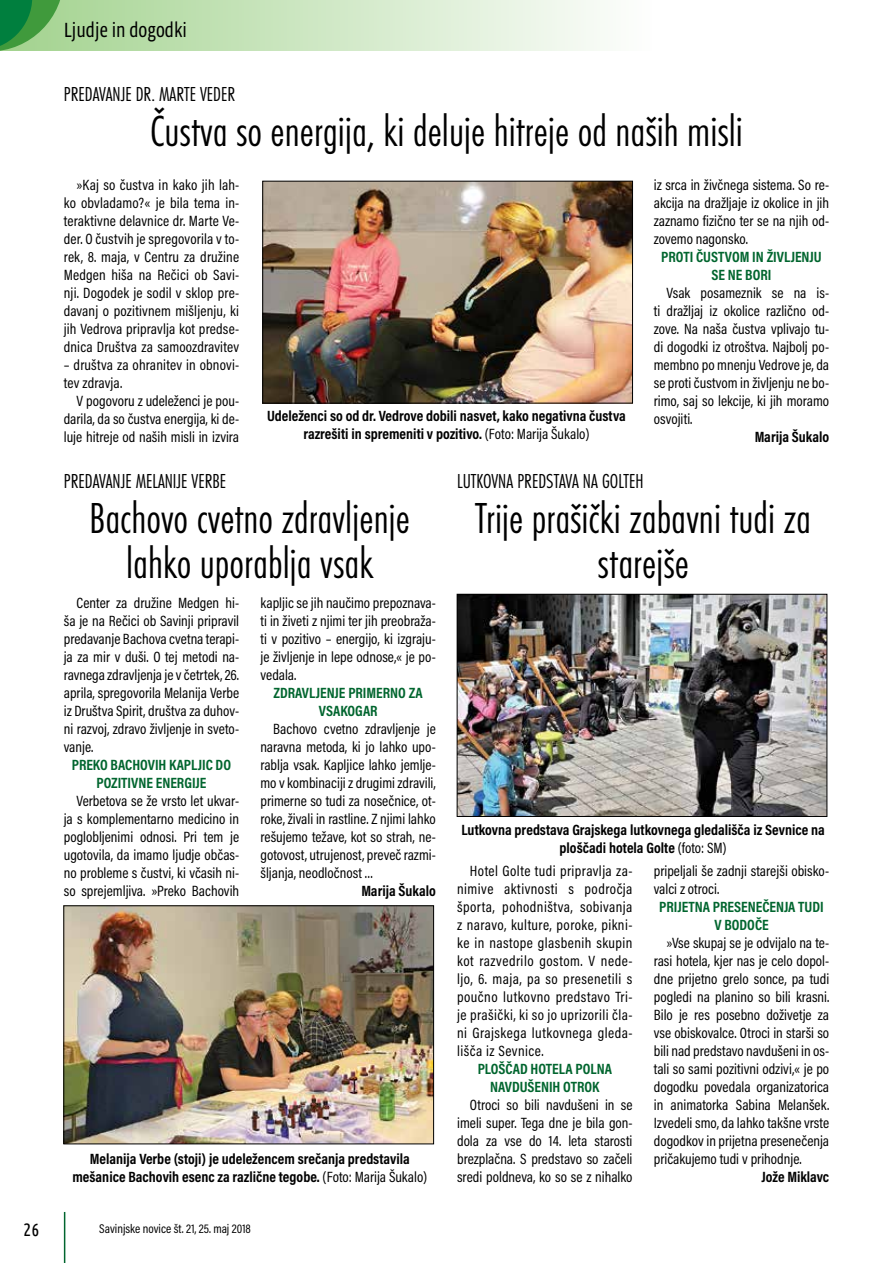
<style>
.page{position:relative;width:893px;height:1263px;background:#fff}
.page>*{position:absolute;margin:0;border:0;box-sizing:border-box;transform-origin:0 0}
.t1{font:45px/45px "Futura TEE Ligh Cond";color:#000;text-align:center}
.t2{font:21px "Futura TEE Ligh Cond";color:#000}
.t3{font:21px "Vista Sans Nar OTCE";color:#000}
.t4{font:18px "Ubuntu Condensed";color:#000}
.t5{font:15px/18px "Acumin Pro Cond";color:#000;text-align:justify}
.t6{font:700 15px/18px "Acumin Pro Cond";color:#000;text-align:center}
.t7{font:700 15px/18px "Acumin Pro Cond";color:#00652e;text-align:center}
.t8{font:12.75px "Acumin Pro Cond";color:#000}
.s1{font-weight:400}
</style>
<div class="page">
<div style="left:0;top:0;width:652px;height:51px;background:linear-gradient(to right,#a2d28e,#fefefd)"></div>
<hr style="left:64px;top:1212px;width:1px;height:51px;background:#00652e">
<svg style="left:0;top:0;width:64px;height:51px;background:#50a65b"></svg>
<img style="left:265px;top:183px;width:366px;height:218px">
<div style="left:263px;top:181px;width:370px;height:222px;border:1px solid #000"></div>
<img style="left:66px;top:907px;width:366px;height:235px">
<div style="left:64px;top:905px;width:370px;height:239px;border:1px solid #000"></div>
<img style="left:459px;top:596px;width:366px;height:219px">
<div style="left:457px;top:594px;width:370px;height:223px;border:1px solid #000"></div>
<h2 class="t3" style="left:64px;top:18px;width:125px">Ljudje in dogodki</h2>
<h2 class="t2" style="left:64px;top:82px;width:173px">PREDAVANJE DR. MARTE VEDER</h2>
<h1 class="t1" style="left:150px;top:108px;width:594px">Čustva so energija, ki deluje hitreje od naših misli</h1>
<p class="t5" style="left:64px;top:175px;width:177px;text-indent:13px">»Kaj so čustva in kako jih lah&shy;ko obvladamo?« je bila tema in&shy;teraktivne delavnice dr. Marte Ve&shy;der. O čustvih je spregovorila v to&shy;rek, 8. maja, v Centru za družine Medgen hiša na Rečici ob Savi&shy;nji. Dogodek je sodil v sklop pre&shy;davanj o pozitivnem mišljenju, ki jih Vedrova pripravlja kot predse&shy;dnica Društva za samoozdravitev</p>
<p class="t5" style="left:64px;top:355px;width:177px">– društva za ohranitev in obnovi&shy;tev zdravja.</p>
<p class="t5" style="left:64px;top:391px;width:177px;text-indent:13px">V pogovoru z udeleženci je pou&shy;darila, da so čustva energija, ki de&shy;luje hitreje od naših misli in izvira</p>
<p class="t6" style="left:267px;top:406px;width:360px">Udeleženci so od dr. Vedrove dobili nasvet, kako negativna čustva razrešiti in spremeniti v pozitivo. <span class="s1">(Foto: Marija Šukalo)</span></p>
<p class="t5" style="left:654px;top:175px;width:177px">iz srca in živčnega sistema. So re&shy;akcija na dražljaje iz okolice in jih zaznamo fizično ter se na njih od&shy;zovemo nagonsko.</p>
<p class="t7" style="left:661px;top:247px;width:162px">PROTI ČUSTVOM IN ŽIVLJENJU<br>SE NE BORI</p>
<p class="t5" style="left:654px;top:283px;width:177px;text-indent:13px">Vsak posameznik se na is&shy;ti dražljaj iz okolice različno od&shy;zove. Na naša čustva vplivajo tu&shy;di dogodki iz otroštva. Najbolj po&shy;membno po mnenju Vedrove je, da se proti čustvom in življenju ne bo&shy;rimo, saj so lekcije, ki jih moramo osvojiti.</p>
<p class="t6" style="left:755px;top:427px;width:76px">Marija Šukalo</p>
<h2 class="t2" style="left:64px;top:469px;width:164px">PREDAVANJE MELANIJE VERBE</h2>
<h1 class="t1" style="left:90px;top:496px;width:322px">Bachovo cvetno zdravljenje lahko uporablja vsak</h1>
<p class="t5" style="left:64px;top:594px;width:177px;text-indent:13px">Center za družine Medgen hi&shy;ša je na Rečici ob Savinji pripravil predavanje Bachova cvetna terapi&shy;ja za mir v duši. O tej metodi na&shy;ravnega zdravljenja je v četrtek, 26. aprila, spregovorila Melanija Verbe iz Društva Spirit, društva za duhov&shy;ni razvoj, zdravo življenje in sveto&shy;vanje.</p>
<p class="t7" style="left:72px;top:756px;width:161px">PREKO BACHOVIH KAPLJIC DO<br>POZITIVNE ENERGIJE</p>
<p class="t5" style="left:64px;top:792px;width:177px;text-indent:13px">Verbetova se že vrsto let ukvar&shy;ja s komplementarno medicino in poglobljenimi odnosi. Pri tem je ugotovila, da imamo ljudje občas&shy;no probleme s čustvi, ki včasih ni&shy;so sprejemljiva. »Preko Bachovih</p>
<p class="t5" style="left:260px;top:594px;width:177px">kapljic se jih naučimo prepoznava&shy;ti in živeti z njimi ter jih preobraža&shy;ti v pozitivo – energijo, ki izgraju&shy;je življenje in lepe odnose,« je po&shy;vedala.</p>
<p class="t7" style="left:274px;top:684px;width:151px">ZDRAVLJENJE PRIMERNO ZA<br>VSAKOGAR</p>
<p class="t5" style="left:260px;top:720px;width:177px;text-indent:13px">Bachovo cvetno zdravljenje je naravna metoda, ki jo lahko upo&shy;rablja vsak. Kapljice lahko jemlje&shy;mo v kombinaciji z drugimi zdravili, primerne so tudi za nosečnice, ot&shy;roke, živali in rastline. Z njimi lahko rešujemo težave, kot so strah, ne&shy;gotovost, utrujenost, preveč razmi&shy;šljanja, neodločnost …</p>
<p class="t6" style="left:361px;top:882px;width:76px">Marija Šukalo</p>
<p class="t6" style="left:72px;top:1149px;width:356px">Melanija Verbe (stoji) je udeležencem srečanja predstavila mešanice Bachovih esenc za različne tegobe. <span class="s1">(Foto: Marija Šukalo)</span></p>
<p class="t4" style="left:24px;top:1219px;width:17px">26</p>
<p class="t8" style="left:99px;top:1221px;width:153px">Savinjske novice št. 21, 25. maj 2018</p>
<h2 class="t2" style="left:457px;top:469px;width:188px">LUTKOVNA PREDSTAVA NA GOLTEH</h2>
<h1 class="t1" style="left:475px;top:496px;width:337px">Trije prašički zabavni tudi za starejše</h1>
<p class="t6" style="left:461px;top:821px;width:365px">Lutkovna predstava Grajskega lutkovnega gledališča iz Sevnice na ploščadi hotela Golte <span class="s1">(foto: SM)</span></p>
<p class="t5" style="left:457px;top:861px;width:177px;text-indent:13px">Hotel Golte tudi pripravlja za&shy;nimive aktivnosti s področja športa, pohodništva, sobivanja z naravo, kulture, poroke, pikni&shy;ke in nastope glasbenih skupin kot razvedrilo gostom. V nede&shy;ljo, 6. maja, pa so presenetili s poučno lutkovno predstavo Tri&shy;je prašički, ki so jo uprizorili čla&shy;ni Grajskega lutkovnega gleda&shy;lišča iz Sevnice.</p>
<p class="t7" style="left:478px;top:1059px;width:136px">PLOŠČAD HOTELA POLNA<br>NAVDUŠENIH OTROK</p>
<p class="t5" style="left:457px;top:1095px;width:177px;text-indent:13px">Otroci so bili navdušeni in se imeli super. Tega dne je bila gon&shy;dola za vse do 14. leta starosti brezplačna. S predstavo so začeli sredi poldneva, ko so se z nihalko</p>
<p class="t5" style="left:654px;top:861px;width:177px">pripeljali še zadnji starejši obisko&shy;valci z otroci.</p>
<p class="t7" style="left:659px;top:897px;width:166px">PRIJETNA PRESENEČENJA TUDI<br>V BODOČE</p>
<p class="t5" style="left:654px;top:933px;width:177px;text-indent:13px">»Vse skupaj se je odvijalo na te&shy;rasi hotela, kjer nas je celo dopol&shy;dne prijetno grelo sonce, pa tudi pogledi na planino so bili krasni.<br>Bilo je res posebno doživetje za vse obiskovalce. Otroci in starši so bili nad predstavo navdušeni in os&shy;tali so sami pozitivni odzivi,« je po dogodku povedala organizatorica in animatorka Sabina Melanšek.<br>Izvedeli smo, da lahko takšne vrste dogodkov in prijetna presenečenja pričakujemo tudi v prihodnje.</p>
<p class="t6" style="left:761px;top:1167px;width:69px">Jože Miklavc</p>
</div>
